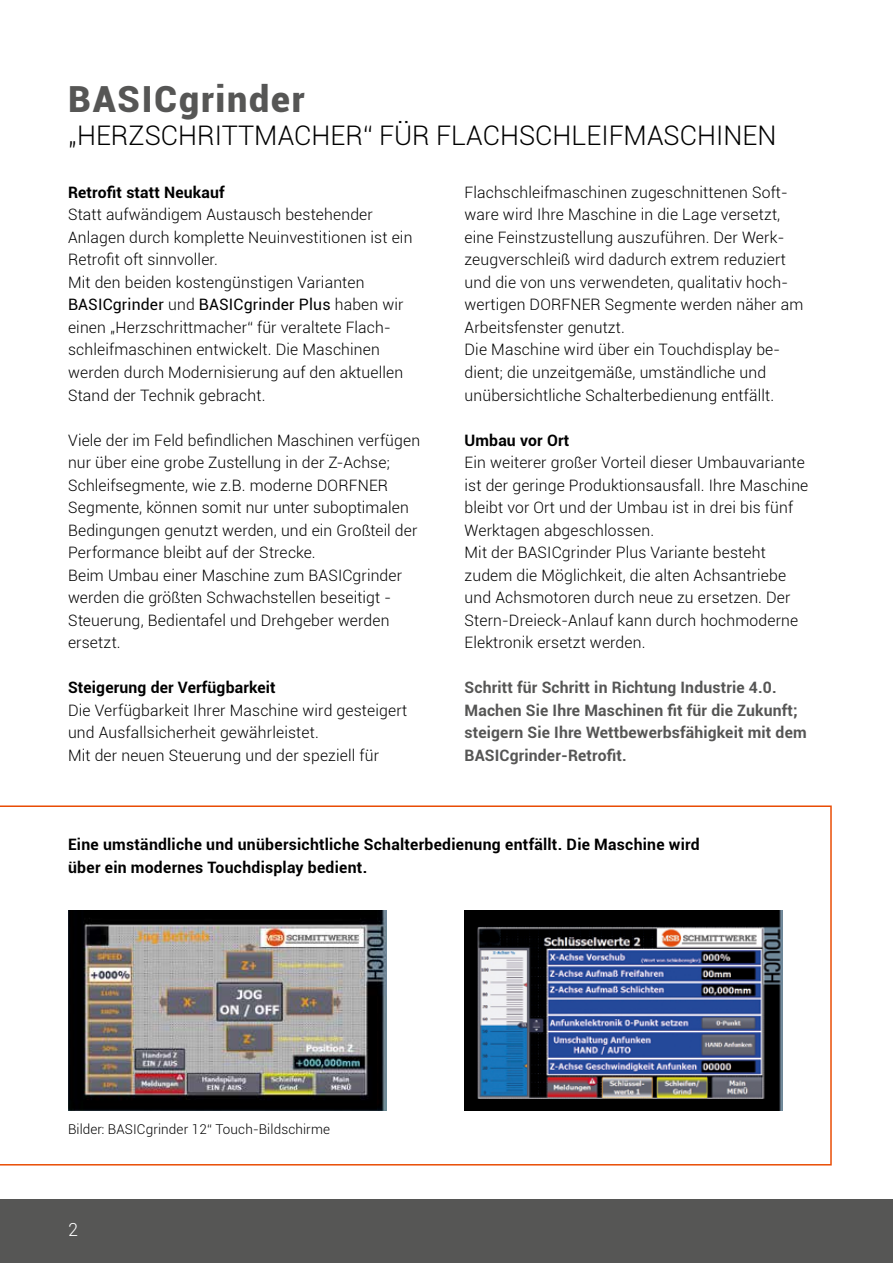
<style>
.page{position:relative;width:893px;height:1263px;background:#fff}
.page>*{position:absolute;margin:0;border:0;box-sizing:border-box;transform-origin:0 0}
.t1{font:900 36px "Roboto";letter-spacing:.05em;color:#565655}
.t2{font:300 27px "Roboto";color:#000}
.t3{font:300 18px "Roboto";color:#fff}
.t4{font:300 15.75px/22.5px "Roboto";letter-spacing:.01em;color:#000}
.t5{font:700 15.75px/22.5px "Roboto";letter-spacing:.015em;color:#000}
.t6{font:700 15.75px/22.5px "Roboto";letter-spacing:.01em;color:#565655}
.t7{font:300 13.5px "Roboto";letter-spacing:.01em;color:#000}
.s1{font-weight:400}
</style>
<div class="page">
<svg style="left:0;top:805px;width:832px;height:360px"></svg>
<div style="left:0;top:1200px;width:893px;height:63px;background:#565655"></div>
<img style="left:68px;top:911px;width:319px;height:200px">
<img style="left:465px;top:911px;width:317px;height:200px">
<h1 class="t1" style="left:68px;top:74px;width:238px">BASICgrinder</h1>
<h2 class="t2" style="left:68px;top:116px;width:710px">„HERZSCHRITTMACHER“ FÜR FLACHSCHLEIFMASCHINEN</h2>
<p class="t5" style="left:68px;top:180px;width:158px">Retrofit statt Neukauf</p>
<p class="t4" style="left:68px;top:203px;width:346px">Statt aufwändigem Austausch bestehender Anlagen durch komplette Neuinvestitionen ist ein Retrofit oft sinnvoller.<br>Mit den beiden kostengünstigen Varianten <span class="s1">BASICgrinder</span> und <span class="s1">BASICgrinder Plus</span> haben wir einen „Herzschrittmacher“ für veraltete Flach&shy;schleifmaschinen entwickelt. Die Maschinen werden durch Modernisierung auf den aktuellen Stand der Technik gebracht.</p>
<p class="t4" style="left:68px;top:428px;width:354px">Viele der im Feld befindlichen Maschinen verfügen nur über eine grobe Zustellung in der Z-Achse; Schleifsegmente, wie z.B. moderne DORFNER Segmente, können somit nur unter suboptimalen Bedingungen genutzt werden, und ein Großteil der Performance bleibt auf der Strecke.<br>Beim Umbau einer Maschine zum BASICgrinder werden die größten Schwachstellen beseitigt - Steuerung, Bedientafel und Drehgeber werden ersetzt.</p>
<p class="t5" style="left:68px;top:676px;width:209px">Steigerung der Verfügbarkeit</p>
<p class="t4" style="left:68px;top:698px;width:341px">Die Verfügbarkeit Ihrer Maschine wird gesteigert und Ausfallsicherheit gewährleistet.<br>Mit der neuen Steuerung und der speziell für</p>
<p class="t4" style="left:465px;top:181px;width:340px">Flachschleifmaschinen zugeschnittenen Soft&shy;ware wird Ihre Maschine in die Lage versetzt, eine Feinstzustellung auszuführen. Der Werk&shy;zeugverschleiß wird dadurch extrem reduziert und die von uns verwendeten, qualitativ hoch&shy;wertigen DORFNER Segmente werden näher am Arbeitsfenster genutzt.<br>Die Maschine wird über ein Touchdisplay be&shy;dient; die unzeitgemäße, umständliche und unübersichtliche Schalterbedienung entfällt.</p>
<p class="t5" style="left:465px;top:428px;width:106px">Umbau vor Ort</p>
<p class="t4" style="left:465px;top:451px;width:345px">Ein weiterer großer Vorteil dieser Umbauvariante ist der geringe Produktionsausfall. Ihre Maschine bleibt vor Ort und der Umbau ist in drei bis fünf Werktagen abgeschlossen.<br>Mit der BASICgrinder Plus Variante besteht zudem die Möglichkeit, die alten Achsantriebe und Achsmotoren durch neue zu ersetzen. Der Stern-Dreieck-Anlauf kann durch hochmoderne Elektronik ersetzt werden.</p>
<p class="t6" style="left:465px;top:676px;width:344px">Schritt für Schritt in Richtung Industrie 4.0.<br>Machen Sie Ihre Maschinen fit für die Zukunft; steigern Sie Ihre Wettbewerbsfähigkeit mit dem BASICgrinder-Retrofit.</p>
<p class="t5" style="left:68px;top:833px;width:633px">Eine umständliche und unübersichtliche Schalterbedienung entfällt. Die Maschine wird über ein modernes Touchdisplay bedient.</p>
<p class="t7" style="left:68px;top:1119px;width:264px">Bilder: BASICgrinder 12“ Touch-Bildschirme</p>
<p class="t3" style="left:68px;top:1217px;width:11px">2</p>
</div>
